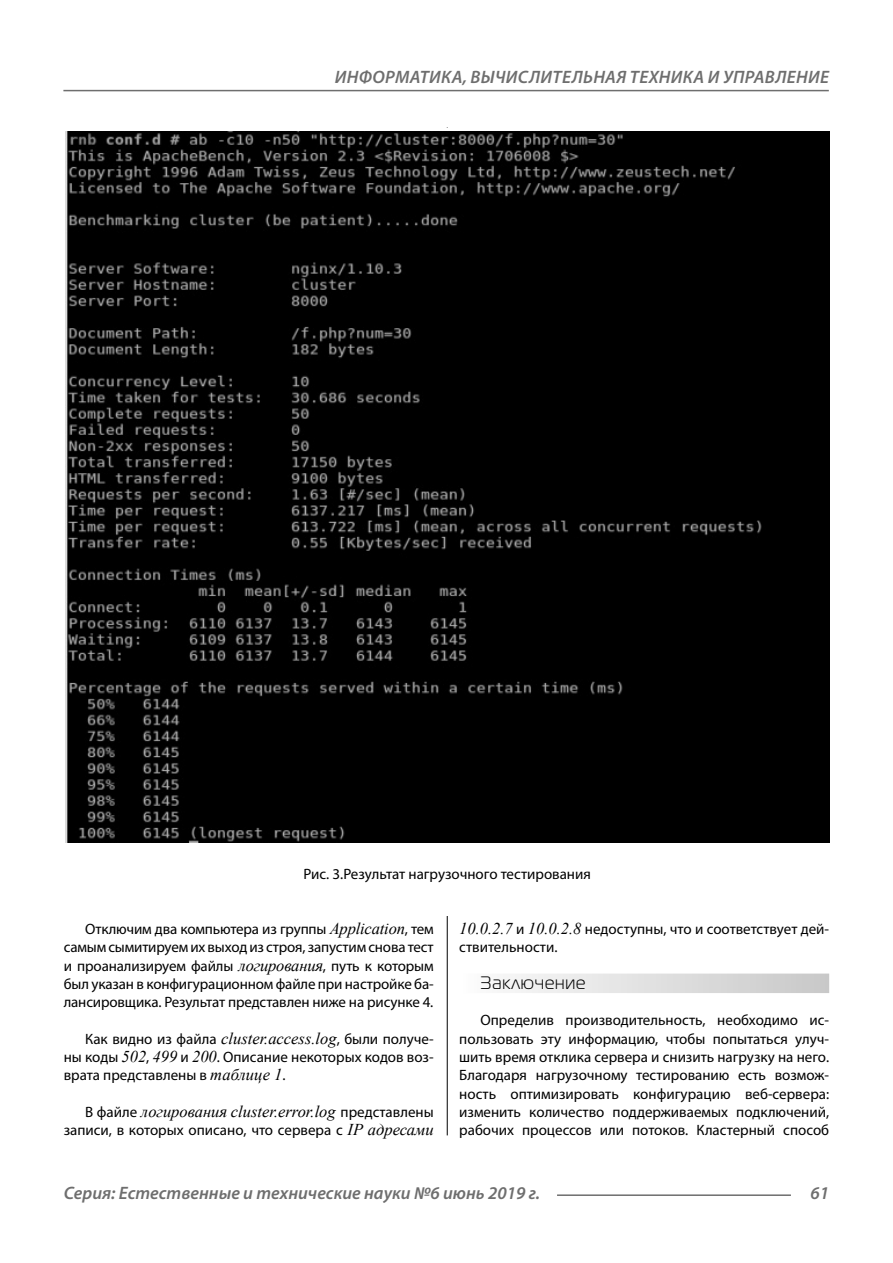
<style>
.page{position:relative;width:893px;height:1263px;background:#fff}
.page>*{position:absolute;margin:0;border:0;box-sizing:border-box;transform-origin:0 0}
.t1{font:italic 600 18px "Myriad Pro";letter-spacing:.005em;color:#6e6e6e}
.Subheader{font:18px "Magistral C";letter-spacing:.05em;color:#000}
.Normal{font:italic 16.5px "Times New Roman";color:#000}
.Normal-2{font:15px/18.3px "Myriad Pro";color:#000;text-align:justify}
.podpis{font:15px "Myriad Pro";color:#000}
.s1{font-family:"Times New Roman";font-style:italic;font-size:16.5px}
.s2{font-family:"Myriad Pro";font-style:normal;font-size:15px}
</style>
<div class="page">
<hr style="left:447px;top:128px;width:1px;height:1007px;background:#000">
<div style="left:459px;top:973px;width:370px;height:20px;background:linear-gradient(to right,#fcfcfc,#c8c8c8)"></div>
<div style="left:65px;top:128px;width:765px;height:787px;background:#fff"></div>
<img style="left:65px;top:131px;width:764px;height:711px">
<hr style="left:557px;top:1194px;width:234px;height:2px;background:#6e6e6e">
<hr style="left:63px;top:90px;width:766px;height:1px;background:#6e6e6e">
<p class="t1" style="left:335px;top:66px;width:496px">ИНФОРМАТИКА, ВЫЧИСЛИТЕЛЬНАЯ ТЕХНИКА И УПРАВЛЕНИЕ</p>
<p class="podpis" style="left:303px;top:864px;width:289px">Рис. 3.Результат нагрузочного тестирования</p>
<p class="Normal-2" style="left:64px;top:919px;width:371px;text-indent:21px">Отключим два компьютера из группы <span class="s1">Application</span>, тем самым сымитируем их выход из строя, запустим снова тест и проанализируем файлы <span class="s1">логирования</span>, путь к которым был указан в конфигурационном файле при настройке ба&shy;лансировщика. Результат представлен ниже на рисунке 4.</p>
<p class="Normal-2" style="left:64px;top:1029px;width:371px;text-indent:21px">Как видно из файла <span class="s1">cluster.access.log</span>, были получе&shy;ны коды <span class="s1">502</span>, <span class="s1">499</span> и <span class="s1">200</span>. Описание некоторых кодов воз&shy;врата представлены в <span class="s1">таблице 1</span>.</p>
<p class="Normal" style="left:85px;top:1100px;width:350px"><span class="s2">В файле</span> логирования cluster.error.log <span class="s2">представлены</span></p>
<p class="Normal-2" style="left:64px;top:1121px;width:371px">записи, в которых описано, что сервера с <span class="s1">IP адресами</span></p>
<p class="Normal-2" style="left:459px;top:919px;width:371px"><span class="s1">10.0.2.7</span> и <span class="s1">10.0.2.8</span> недоступны, что и соответствует дей&shy;ствительности.</p>
<p class="Subheader" style="left:480px;top:973px;width:106px">Заключение</p>
<p class="Normal-2" style="left:459px;top:1011px;width:371px;text-indent:21px">Определив производительность, необходимо ис&shy;пользовать эту информацию, чтобы попытаться улуч&shy;шить время отклика сервера и снизить нагрузку на него.<br>Благодаря нагрузочному тестированию есть возмож&shy;ность оптимизировать конфигурацию веб-сервера: изменить количество поддерживаемых подключений, рабочих процессов или потоков. Кластерный способ</p>
<p class="t1" style="left:64px;top:1182px;width:478px">Серия: Естественные и технические науки №6 июнь 2019 г.</p>
<p class="t1" style="left:810px;top:1182px;width:20px">61</p>
</div>
